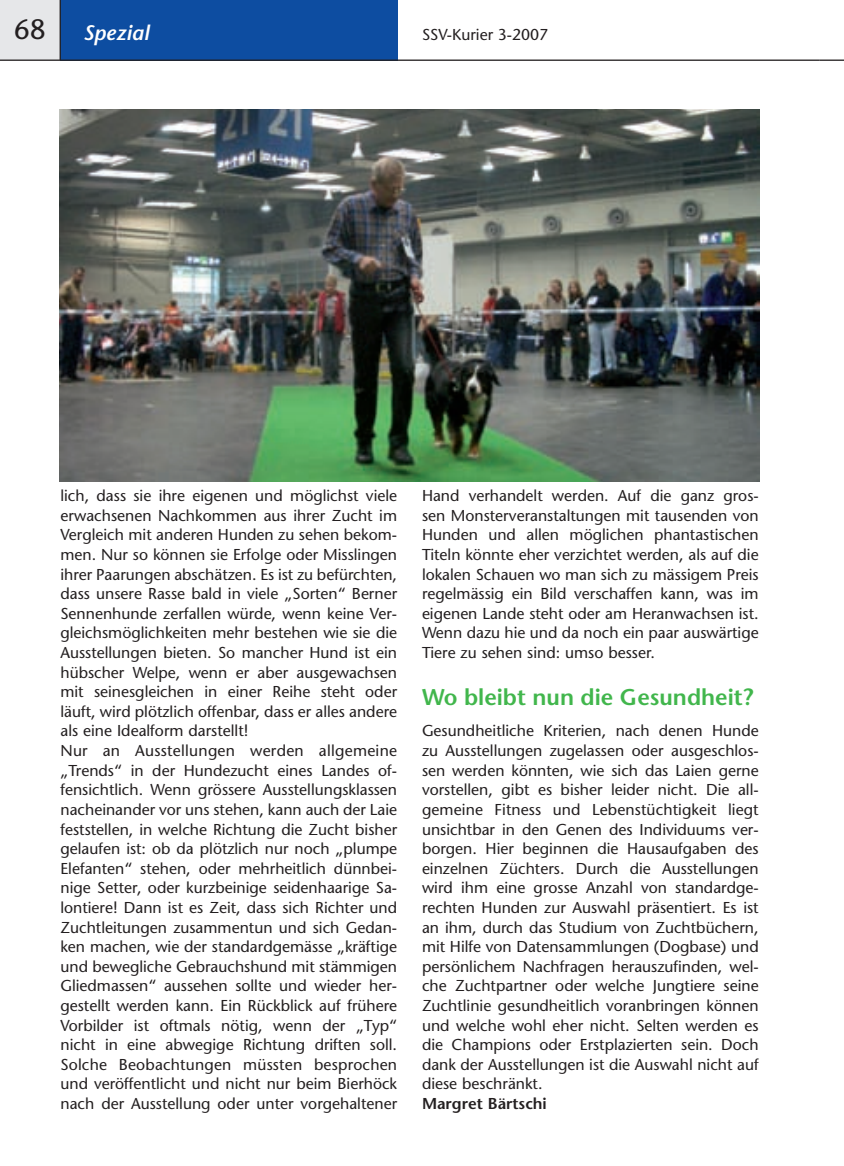
<style>
.page{position:relative;width:844px;height:1166px;background:#fff}
.page>*{position:absolute;margin:0;border:0;box-sizing:border-box;transform-origin:0 0}
.t1{font:28px "Stone Sans";color:#231f20}
.t2{font:600 22.75px "Stone Sans";color:#41b64c}
.t3{font:italic 600 21px "Stone Sans";color:#fff}
.t4{font:15.75px/19.6px "Stone Sans";color:#231f20;text-align:justify}
.t5{font:600 15.75px "Stone Sans";color:#231f20}
</style>
<div class="page">
<div style="left:61px;top:0;width:337px;height:61px;background:#0d4da1"></div>
<div style="left:0;top:0;width:60px;height:60px;background:#e6e7e9"></div>
<hr style="left:0;top:60px;width:819px;height:1px;background:#231f20">
<hr style="left:60px;top:0;width:1px;height:60px;background:#231f20">
<svg style="left:819px;top:60px;width:24px;height:1px"></svg>
<hr style="left:843px;top:0;width:1px;height:60px;background:#231f20">
<img style="left:60px;top:109px;width:699px;height:372px">
<h1 class="t1" style="left:14px;top:19px;width:34px">68</h1>
<p class="t4" style="left:422px;top:26px;width:128px">SSV-Kurier 3-2007</p>
<h3 class="t3" style="left:83px;top:24px;width:67px">Spezial</h3>
<p class="t4" style="left:60px;top:488px;width:338px;text-align:left">lich, dass sie ihre eigenen und möglichst viele erwachsenen Nachkommen aus ihrer Zucht im Vergleich mit anderen Hunden zu sehen bekom&shy;men. Nur so können sie Erfolge oder Misslingen ihrer Paarungen abschätzen. Es ist zu befürchten, dass unsere Rasse bald in viele „Sorten“ Berner Sennenhunde zerfallen würde, wenn keine Ver&shy;gleichsmöglichkeiten mehr bestehen wie sie die Ausstellungen bieten. So mancher Hund ist ein hübscher Welpe, wenn er aber ausgewachsen mit seinesgleichen in einer Reihe steht oder läuft, wird plötzlich offenbar, dass er alles andere als eine Idealform darstellt!<br>Nur an Ausstellungen werden allgemeine „Trends“ in der Hundezucht eines Landes of&shy;fensichtlich. Wenn grössere Ausstellungsklassen nacheinander vor uns stehen, kann auch der Laie feststellen, in welche Richtung die Zucht bisher gelaufen ist: ob da plötzlich nur noch „plumpe Elefanten“ stehen, oder mehrheitlich dünnbei&shy;nige Setter, oder kurzbeinige seidenhaarige Sa&shy;lontiere! Dann ist es Zeit, dass sich Richter und Zuchtleitungen zusammentun und sich Gedan&shy;ken machen, wie der standardgemässe „kräftige und bewegliche Gebrauchshund mit stämmigen Gliedmassen“ aussehen sollte und wieder her&shy;gestellt werden kann. Ein Rückblick auf frühere Vorbilder ist oftmals nötig, wenn der „Typ“ nicht in eine abwegige Richtung driften soll.<br>Solche Beobachtungen müssten besprochen und veröffentlicht und nicht nur beim Bierhöck nach der Ausstellung oder unter vorgehaltener</p>
<p class="t4" style="left:422px;top:487px;width:338px">Hand verhandelt werden. Auf die ganz gros&shy;sen Monsterveranstaltungen mit tausenden von Hunden und allen möglichen phantastischen Titeln könnte eher verzichtet werden, als auf die lokalen Schauen wo man sich zu mässigem Preis regelmässig ein Bild verschaffen kann, was im eigenen Lande steht oder am Heranwachsen ist.<br>Wenn dazu hie und da noch ein paar auswärtige Tiere zu sehen sind: umso besser.</p>
<h2 class="t2" style="left:422px;top:688px;width:333px">Wo bleibt nun die Gesundheit?</h2>
<p class="t4" style="left:422px;top:723px;width:338px">Gesundheitliche Kriterien, nach denen Hunde zu Ausstellungen zugelassen oder ausgeschlos&shy;sen werden könnten, wie sich das Laien gerne vorstellen, gibt es bisher leider nicht. Die all&shy;gemeine Fitness und Lebenstüchtigkeit liegt unsichtbar in den Genen des Individuums ver&shy;borgen. Hier beginnen die Hausaufgaben des einzelnen Züchters. Durch die Ausstellungen wird ihm eine grosse Anzahl von standardge&shy;rechten Hunden zur Auswahl präsentiert. Es ist an ihm, durch das Studium von Zuchtbüchern, mit Hilfe von Datensammlungen (Dogbase) und persönlichem Nachfragen herauszufinden, wel&shy;che Zuchtpartner oder welche Jungtiere seine Zuchtlinie gesundheitlich voranbringen können und welche wohl eher nicht. Selten werden es die Champions oder Erstplazierten sein. Doch dank der Ausstellungen ist die Auswahl nicht auf diese beschränkt.</p>
<p class="t5" style="left:422px;top:1097px;width:126px">Margret Bärtschi</p>
</div>
